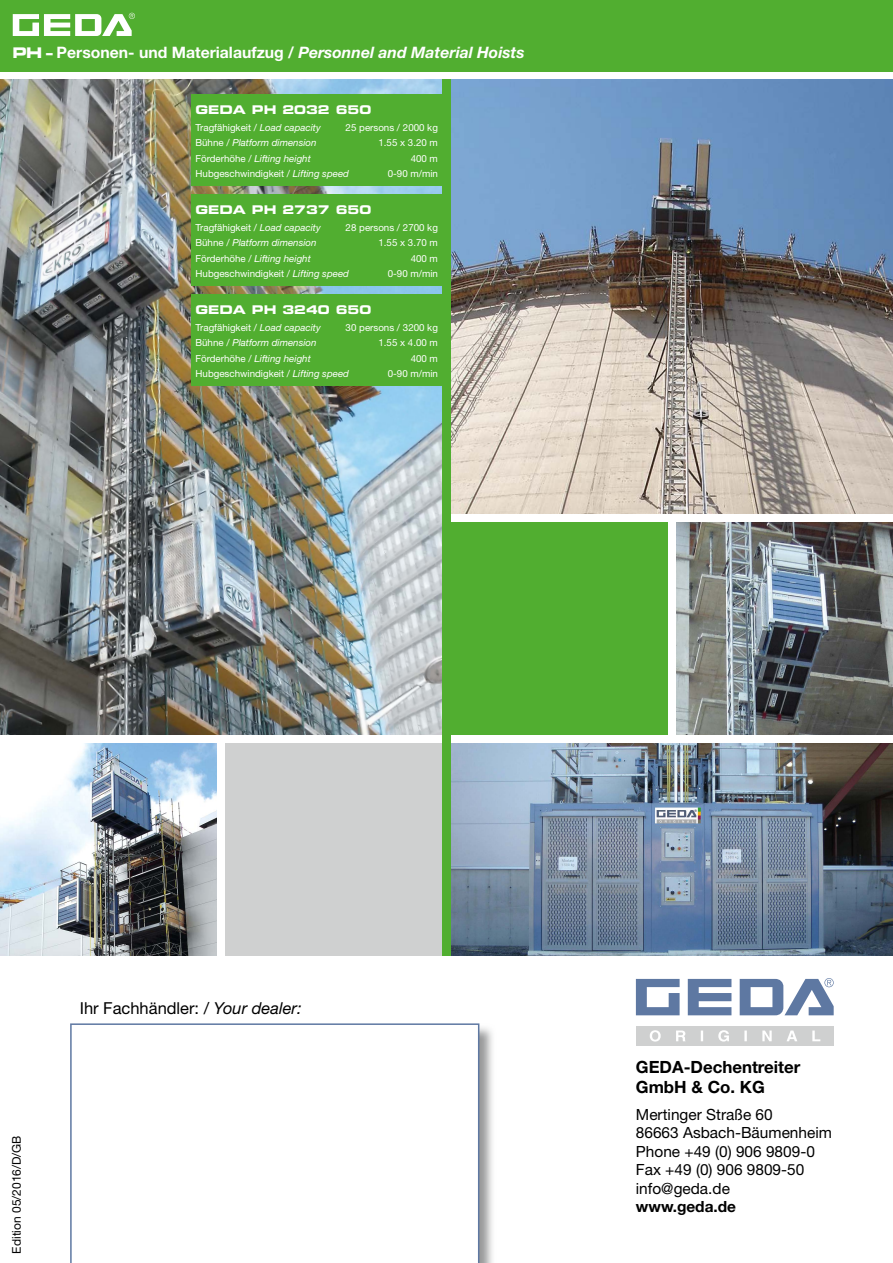
<style>
.page{position:relative;width:893px;height:1263px;background:#fff}
.page>*{position:absolute;margin:0;border:0;box-sizing:border-box;transform-origin:0 0}
.t1{font:700 16.8px/20.2px "Helvetica Neue LT Std";color:#000}
.t2{font:16.5px "Helvetica Neue LT Std";color:#000}
.t3{font:700 15.75px "Helvetica Neue LT Std";color:#fff}
.t4{font:15.45px/18.5px "Helvetica Neue LT Std";color:#000}
.t5{font:700 15.45px "Helvetica Neue LT Std";color:#000}
.t6{font:12px "Eurostile LT Std Bold Ex 2";color:#fff}
.t7{font:12px "Helvetica Neue LT Std";color:#000}
.t8{font:9.75px "Helvetica Neue LT Std";color:#fff}
.t9{font:italic 9.75px "Helvetica Neue LT Std";color:#fff}
.s1{font-family:"Micro"}
.s2{font-style:italic}
.s3{font-style:normal}
</style>
<div class="page">
<img style="left:479px;top:1024px;width:14px;height:239px">
<svg style="left:70px;top:1023px;width:409px;height:240px"></svg>
<div style="left:636px;top:1026px;width:198px;height:20px;background:#cfd0d0"></div>
<svg style="left:636px;top:979px;width:44px;height:36px"></svg>
<svg style="left:688px;top:979px;width:43px;height:36px"></svg>
<svg style="left:740px;top:978px;width:94px;height:37px"></svg>
<svg style="left:650px;top:1030px;width:170px;height:11px"></svg>
<div style="left:0;top:0;width:893px;height:71px;background:#51ae30"></div>
<svg style="left:13px;top:13px;width:122px;height:23px"></svg>
<img style="left:451px;top:743px;width:442px;height:213px">
<img style="left:0;top:743px;width:217px;height:213px">
<div style="left:225px;top:743px;width:221px;height:213px;background:#cfd0d0"></div>
<img style="left:451px;top:80px;width:442px;height:433px">
<img style="left:0;top:80px;width:442px;height:655px">
<div style="left:442px;top:80px;width:9px;height:876px;background:#51ae30"></div>
<img style="left:676px;top:522px;width:217px;height:213px">
<div style="left:451px;top:522px;width:217px;height:213px;background:#51ae30"></div>
<div style="left:191px;top:95px;width:254px;height:91px;background:#51ae30"></div>
<div style="left:191px;top:194px;width:255px;height:92px;background:#51ae30"></div>
<div style="left:191px;top:294px;width:255px;height:92px;background:#51ae30"></div>
<h3 class="t3" style="left:13px;top:42px;width:513px"><span class="s1">PH -</span> Personen- und Materialaufzug / <span class="s2">Personnel and Material Hoists</span></h3>
<p class="t6" style="left:196px;top:101px;width:177px">GEDA PH 2032 650</p>
<p class="t8" style="left:196px;top:122px;width:127px">Tragfähigkeit / <span class="s2">Load capacity</span></p>
<p class="t8" style="left:346px;top:122px;width:94px">25 persons / 2000 kg</p>
<p class="t9" style="left:196px;top:137px;width:123px"><span class="s3">Bühne /</span> Platform dimension</p>
<p class="t8" style="left:378px;top:137px;width:61px">1.55 x 3.20 m</p>
<p class="t9" style="left:196px;top:153px;width:117px"><span class="s3">Förderhöhe /</span> Lifting height</p>
<p class="t8" style="left:411px;top:153px;width:29px">400 m</p>
<p class="t8" style="left:196px;top:168px;width:155px">Hubgeschwindigkeit / <span class="s2">Lifting speed</span></p>
<p class="t8" style="left:388px;top:168px;width:52px">0-90 m/min</p>
<p class="t6" style="left:196px;top:201px;width:177px">GEDA PH 2737 650</p>
<p class="t8" style="left:196px;top:222px;width:127px">Tragfähigkeit / <span class="s2">Load capacity</span></p>
<p class="t8" style="left:346px;top:222px;width:94px">28 persons / 2700 kg</p>
<p class="t9" style="left:196px;top:237px;width:123px"><span class="s3">Bühne /</span> Platform dimension</p>
<p class="t8" style="left:378px;top:237px;width:61px">1.55 x 3.70 m</p>
<p class="t9" style="left:196px;top:252px;width:117px"><span class="s3">Förderhöhe /</span> Lifting height</p>
<p class="t8" style="left:411px;top:252px;width:29px">400 m</p>
<p class="t8" style="left:196px;top:268px;width:155px">Hubgeschwindigkeit / <span class="s2">Lifting speed</span></p>
<p class="t8" style="left:388px;top:268px;width:52px">0-90 m/min</p>
<p class="t6" style="left:196px;top:301px;width:177px">GEDA PH 3240 650</p>
<p class="t8" style="left:196px;top:321px;width:127px">Tragfähigkeit / <span class="s2">Load capacity</span></p>
<p class="t8" style="left:346px;top:321px;width:94px">30 persons / 3200 kg</p>
<p class="t9" style="left:196px;top:337px;width:123px"><span class="s3">Bühne /</span> Platform dimension</p>
<p class="t8" style="left:378px;top:337px;width:61px">1.55 x 4.00 m</p>
<p class="t9" style="left:196px;top:352px;width:117px"><span class="s3">Förderhöhe /</span> Lifting height</p>
<p class="t8" style="left:411px;top:352px;width:29px">400 m</p>
<p class="t8" style="left:196px;top:368px;width:155px">Hubgeschwindigkeit / <span class="s2">Lifting speed</span></p>
<p class="t8" style="left:388px;top:368px;width:52px">0-90 m/min</p>
<p class="t7" style="left:9px;top:1253px;width:120px;rotate:-90deg">Edition 05/2016/D/GB</p>
<h2 class="t2" style="left:80px;top:998px;width:223px">Ihr Fachhändler: / <span class="s2">Your dealer:</span></h2>
<h1 class="t1" style="left:636px;top:1057px;width:166px">GEDA-Dechentreiter<br>GmbH &amp; Co. KG</h1>
<h3 class="t4" style="left:636px;top:1105px;width:198px">Mertinger Straße 60<br>86663 Asbach-Bäumenheim<br>Phone +49 (0) 906 9809-0<br>Fax +49 (0) 906 9809-50 info@geda.de</h3>
<h3 class="t5" style="left:636px;top:1197px;width:102px">www.geda.de</h3>
</div>
